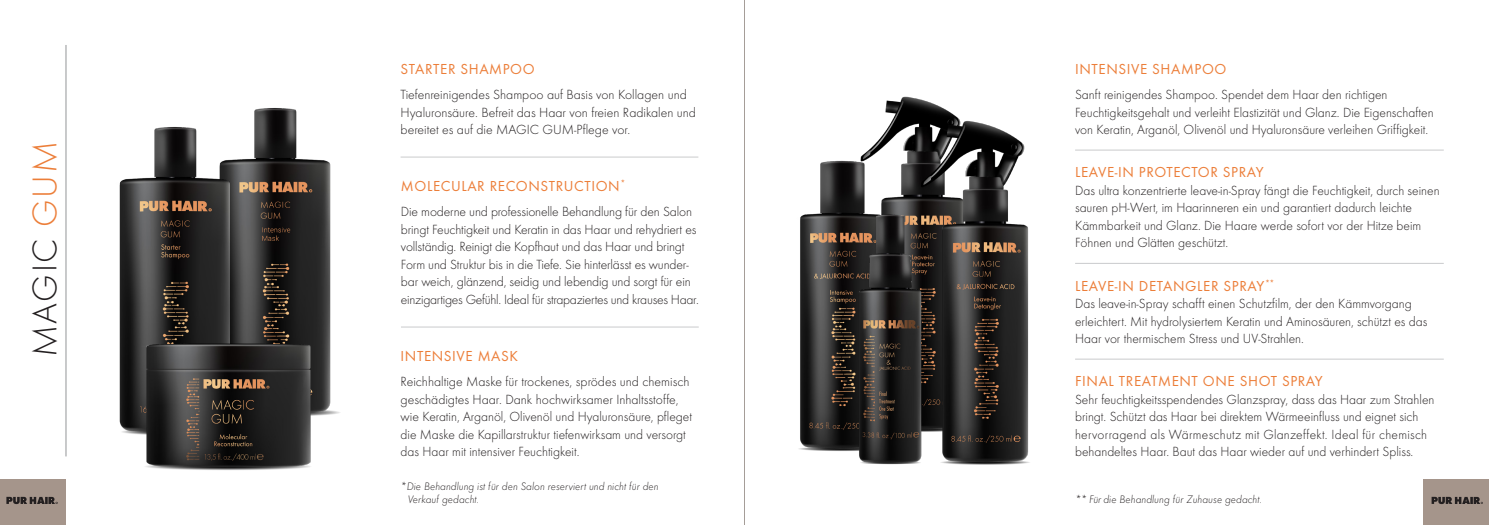
<style>
.page{position:relative;width:1489px;height:525px;background:#fff}
.page>*{position:absolute;margin:0;border:0;box-sizing:border-box;transform-origin:0 0}
.t1{font:300 35.62px "Futura PT";letter-spacing:.05em;color:#231f20}
.t2{font:15px "Futura TCE";letter-spacing:.04em;color:#ec7e39}
.t3{font:13.75px/17.5px "Futura TCE Ligh";color:#231f20}
.t4{font:11.25px/13.5px "Futura TCE Ligh Obli";color:#231f20}
.s1{color:#ec7e39}
</style>
<div class="page">
<img style="left:241px;top:108px;width:90px;height:219px">
<img style="left:119px;top:127px;width:122px;height:200px">
<img style="left:119px;top:327px;width:221px;height:143px">
<img style="left:871px;top:96px;width:38px;height:102px">
<img style="left:909px;top:97px;width:121px;height:368px">
<img style="left:799px;top:148px;width:87px;height:303px">
<img style="left:844px;top:198px;width:94px;height:267px">
<hr style="left:66px;top:45px;width:1px;height:411px;background:#939598">
<div style="left:0;top:479px;width:66px;height:45px;background:#a5958b"></div>
<svg style="left:6px;top:496px;width:52px;height:8px"></svg>
<div style="left:1423px;top:479px;width:65px;height:45px;background:#a5958b"></div>
<svg style="left:1431px;top:496px;width:51px;height:8px"></svg>
<hr style="left:400px;top:157px;width:298px;height:1px;background:#939598">
<hr style="left:401px;top:326px;width:297px;height:1px;background:#939598">
<hr style="left:1075px;top:150px;width:368px;height:1px;background:#939598">
<hr style="left:1075px;top:263px;width:368px;height:1px;background:#939598">
<hr style="left:1075px;top:358px;width:368px;height:1px;background:#939598">
<hr style="left:744px;top:0;width:1px;height:524px;background:#a59d98">
<h1 class="t1" style="left:24px;top:357px;width:217px;rotate:-90deg">MAGIC <span class="s1">GUM</span></h1>
<p class="t2" style="left:400px;top:60px;width:136px">STARTER SHAMPOO</p>
<p class="t3" style="left:400px;top:86px;width:297px">Tiefenreinigendes Shampoo auf Basis von Kollagen und<br>Hyaluronsäure. Befreit das Haar von freien Radikalen und bereitet es auf die MAGIC GUM-Pflege vor.</p>
<p class="t2" style="left:401px;top:177px;width:226px">MOLECULAR RECONSTRUCTION<sup>*</sup></p>
<p class="t3" style="left:401px;top:203px;width:299px">Die moderne und professionelle Behandlung für den Salon bringt Feuchtigkeit und Keratin in das Haar und rehydriert es vollständig. Reinigt die Kopfhaut und das Haar und bringt Form und Struktur bis in die Tiefe. Sie hinterlässt es wunder&shy;bar weich, glänzend, seidig und lebendig und sorgt für ein einzigartiges Gefühl. Ideal für strapaziertes und krauses Haar.</p>
<p class="t2" style="left:400px;top:347px;width:119px">INTENSIVE MASK</p>
<p class="t3" style="left:400px;top:373px;width:293px">Reichhaltige Maske für trockenes, sprödes und chemisch geschädigtes Haar. Dank hochwirksamer Inhaltsstoffe, wie Keratin, Arganöl, Olivenöl und Hyaluronsäure, pfleget die Maske die Kapillarstruktur tiefenwirksam und versorgt das Haar mit intensiver Feuchtigkeit.</p>
<p class="t4" style="left:407px;top:479px;width:252px;text-indent:-7px">*Die Behandlung ist für den Salon reserviert und nicht für den<br>Verkauf gedacht.</p>
<p class="t2" style="left:1075px;top:60px;width:153px">INTENSIVE SHAMPOO</p>
<p class="t3" style="left:1075px;top:86px;width:360px">Sanft reinigendes Shampoo. Spendet dem Haar den richtigen<br>Feuchtigkeitsgehalt und verleiht Elastizität und Glanz. Die Eigenschaften von Keratin, Arganöl, Olivenöl und Hyaluronsäure verleihen Griffigkeit.</p>
<p class="t2" style="left:1075px;top:163px;width:190px">LEAVE-IN PROTECTOR SPRAY</p>
<p class="t3" style="left:1075px;top:181px;width:366px">Das ultra konzentrierte leave-in-Spray fängt die Feuchtigkeit, durch seinen sauren pH-Wert, im Haarinneren ein und garantiert dadurch leichte Kämmbarkeit und Glanz. Die Haare werde sofort vor der Hitze beim Föhnen und Glätten geschützt.</p>
<p class="t2" style="left:1075px;top:276px;width:201px">LEAVE-IN DETANGLER SPRAY<sup>**</sup></p>
<p class="t3" style="left:1075px;top:295px;width:354px">Das leave-in-Spray schafft einen Schutzfilm, der den Kämmvorgang erleichtert. Mit hydrolysiertem Keratin und Aminosäuren, schützt es das<br>Haar vor thermischem Stress und UV-Strahlen.</p>
<p class="t2" style="left:1075px;top:372px;width:249px">FINAL TREATMENT ONE SHOT SPRAY</p>
<p class="t3" style="left:1075px;top:390px;width:361px">Sehr feuchtigkeitsspendendes Glanzspray, dass das Haar zum Strahlen bringt. Schützt das Haar bei direktem Wärmeeinfluss und eignet sich hervorragend als Wärmeschutz mit Glanzeffekt. Ideal für chemisch behandeltes Haar. Baut das Haar wieder auf und verhindert Spliss.</p>
<p class="t4" style="left:1075px;top:492px;width:188px">** Für die Behandlung für Zuhause gedacht.</p>
</div>
